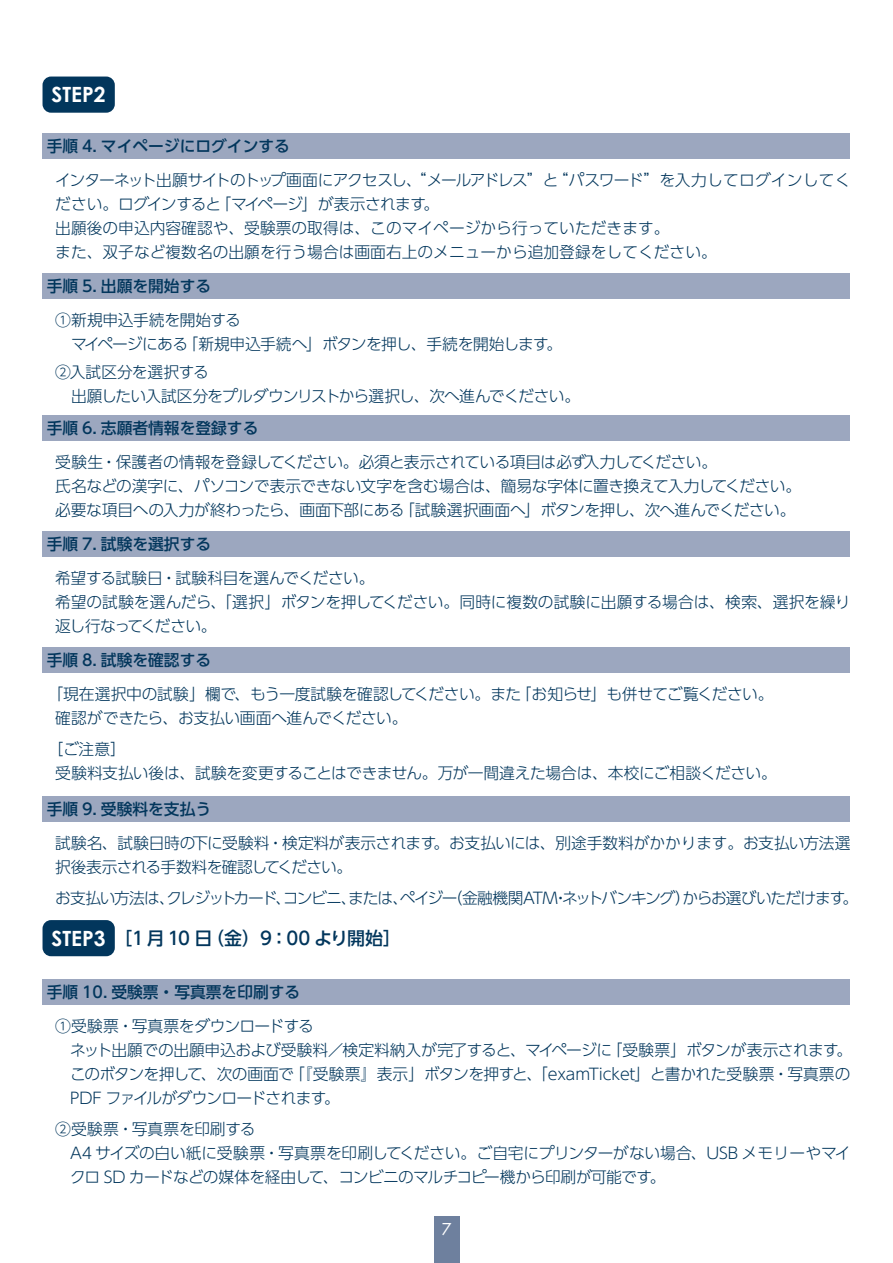
<style>
.page{position:relative;width:893px;height:1263px;background:#fff}
.page>*{position:absolute;margin:0;border:0;box-sizing:border-box;transform-origin:0 0}
.t1{font:700 21px "Century Gothic";color:#fff}
.t2{font:500 18px "UD Shin Go Pro";letter-spacing:-.03em;color:#02365c}
.t3{font:18px "Futura PT";color:#fff}
.t4{font:300 15.75px/24px "UD Shin Go Pro";letter-spacing:-.025em;color:#02365c}
.t5{font:300 15.75px/24px "UD Shin Go Pro";color:#02365c}
.t6{font:500 15.75px "UD Shin Go Pro";color:#02365c}
.t7{font:300 15.75px "UD Shin Go Pro";letter-spacing:-.075em;color:#02365c}
.t8{font:300 15.75px/24px "UD Shin Go Pro";letter-spacing:-.05em;color:#02365c}
.s1{font-family:"Century Gothic";font-weight:700;font-size:21px;color:#fff}
</style>
<div class="page">
<div style="left:434px;top:1216px;width:25px;height:47px;background:#6e809e"></div>
<div style="left:43px;top:77px;width:72px;height:36px;background:#02365c;border-radius:9px"></div>
<div style="left:43px;top:134px;width:807px;height:25px;background:#9ca7bf"></div>
<div style="left:43px;top:273px;width:807px;height:26px;background:#9ca7bf"></div>
<div style="left:43px;top:416px;width:807px;height:25px;background:#9ca7bf"></div>
<div style="left:43px;top:532px;width:807px;height:25px;background:#9ca7bf"></div>
<div style="left:43px;top:647px;width:807px;height:26px;background:#9ca7bf"></div>
<div style="left:43px;top:796px;width:807px;height:26px;background:#9ca7bf"></div>
<div style="left:43px;top:979px;width:807px;height:26px;background:#9ca7bf"></div>
<div style="left:43px;top:920px;width:72px;height:36px;background:#02365c;border-radius:9px"></div>
<h1 class="t1" style="left:51px;top:79px;width:56px">STEP2</h1>
<p class="t6" style="left:47px;top:133px;width:245px">手順 4. マイページにログインする</p>
<p class="t5" style="left:55px;top:168px;width:797px">インターネット出願サイトのトップ画面にアクセスし、“メールアドレス”と“パスワード”を入力してログインしてください。ログインすると「マイページ」が表示されます。<br>出願後の申込内容確認や、受験票の取得は、このマイページから行っていただきます。<br>また、双子など複数名の出願を行う場合は画面右上のメニューから追加登録をしてください。</p>
<p class="t6" style="left:47px;top:273px;width:166px">手順 5. 出願を開始する</p>
<p class="t4" style="left:55px;top:307px;width:508px">①新規申込手続を開始する<br>　マイページにある「新規申込手続へ」ボタンを押し、手続を開始します。</p>
<p class="t8" style="left:55px;top:360px;width:526px">②入試区分を選択する<br>　出願したい入試区分をプルダウンリストから選択し、次へ進んでください。</p>
<p class="t6" style="left:47px;top:416px;width:213px">手順 6. 志願者情報を登録する</p>
<p class="t4" style="left:55px;top:450px;width:747px">受験生・保護者の情報を登録してください。必須と表示されている項目は必ず入力してください。<br>氏名などの漢字に、パソコンで表示できない文字を含む場合は、簡易な字体に置き換えて入力してください。必要な項目への入力が終わったら、画面下部にある「試験選択画面へ」ボタンを押し、次へ進んでください。</p>
<p class="t6" style="left:47px;top:532px;width:166px">手順 7. 試験を選択する</p>
<p class="t4" style="left:55px;top:566px;width:797px">希望する試験日・試験科目を選んでください。<br>希望の試験を選んだら、「選択」ボタンを押してください。同時に複数の試験に出願する場合は、検索、選択を繰り返し行なってください。</p>
<p class="t6" style="left:47px;top:647px;width:166px">手順 8. 試験を確認する</p>
<p class="t4" style="left:55px;top:681px;width:720px;text-indent:-8px">「現在選択中の試験」欄で、もう一度試験を確認してください。また「お知らせ」も併せてご覧ください。確認ができたら、お支払い画面へ進んでください。</p>
<p class="t4" style="left:55px;top:737px;width:723px;text-indent:-8px">［ご注意］<br>受験料支払い後は、試験を変更することはできません。万が一間違えた場合は、本校にご相談ください。</p>
<p class="t6" style="left:47px;top:796px;width:166px">手順 9. 受験料を支払う</p>
<p class="t4" style="left:55px;top:830px;width:797px">試験名、試験日時の下に受験料・検定料が表示されます。お支払いには、別途手数料がかかります。お支払い方法選択後表示される手数料を確認してください。</p>
<p class="t7" style="left:55px;top:886px;width:804px">お支払い方法は、クレジットカード、コンビニ、または、ペイジー（金融機関ATM・ネットバンキング）からお選びいただけます。</p>
<p class="t2" style="left:51px;top:923px;width:351px"><span class="s1">STEP3</span> ［1月 10 日（金）9：00 より開始］</p>
<p class="t6" style="left:47px;top:979px;width:255px">手順 10. 受験票・写真票を印刷する</p>
<p class="t4" style="left:70px;top:1013px;width:784px;text-indent:-15px">①受験票・写真票をダウンロードする<br>ネット出願での出願申込および受験料／検定料納入が完了すると、マイページに「受験票」ボタンが表示されます。このボタンを押して、次の画面で「『受験票』表示」ボタンを押すと、「examTicket」と書かれた受験票・写真票のPDF ファイルがダウンロードされます。</p>
<p class="t4" style="left:70px;top:1117px;width:782px;text-indent:-15px">②受験票・写真票を印刷する<br>A4 サイズの白い紙に受験票・写真票を印刷してください。ご自宅にプリンターがない場合、USB メモリーやマイクロ SD カードなどの媒体を経由して、コンビニのマルチコピー機から印刷が可能です。</p>
<p class="t3" style="left:441px;top:1218px;width:12px">7</p>
</div>
